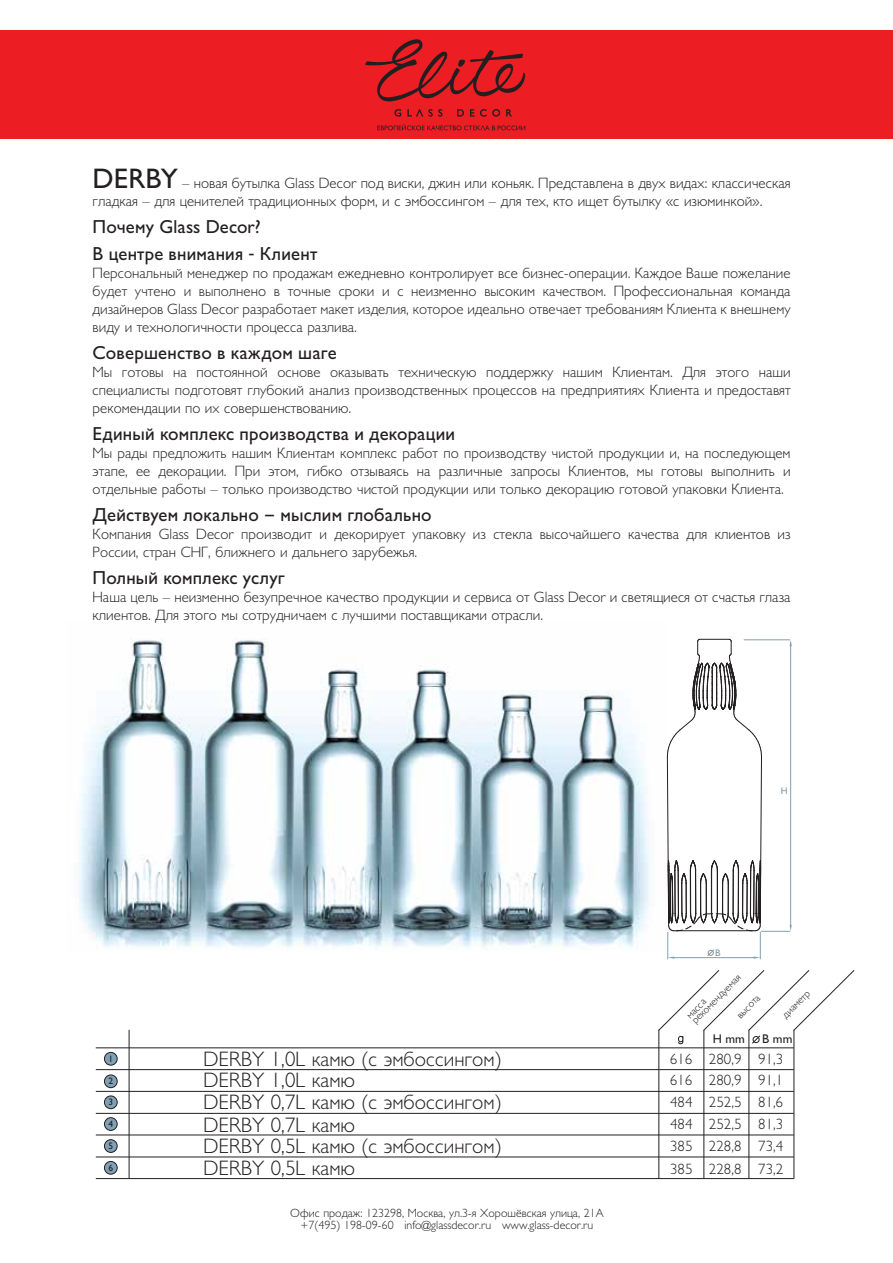
<style>
.page{position:relative;width:893px;height:1263px;background:#fff}
.page>*{position:absolute;margin:0;border:0;box-sizing:border-box;transform-origin:0 0}
.t1{font:300 21px "Gals";color:#231f20}
.t2{font:18px/27px "Gals";letter-spacing:.01em;color:#231f20}
.t3{font:300 15px/18px "Gals";color:#231f20}
.t4{font:300 12px/12px "Gals";color:#231f20;text-align:center}
.t5{font:12px "Gals";color:#231f20}
.t6{font:300 10.5px/7.5px "Gals";color:#231f20}
.t7{font:9.15px "Gals";color:#7d98ab}
.t8{font:9px "Gals";color:#231f20}
.s1{font-weight:400;font-size:27px}
</style>
<div class="page">
<img style="left:79px;top:638px;width:571px;height:311px">
<div style="left:0;top:31px;width:893px;height:108px;background:#ed1d24"></div>
<svg style="left:377px;top:124px;width:148px;height:6px"></svg>
<svg style="left:394px;top:109px;width:7px;height:8px"></svg>
<svg style="left:407px;top:109px;width:36px;height:8px"></svg>
<svg style="left:457px;top:109px;width:7px;height:8px"></svg>
<svg style="left:470px;top:109px;width:4px;height:8px"></svg>
<svg style="left:480px;top:109px;width:20px;height:8px"></svg>
<svg style="left:506px;top:109px;width:6px;height:8px"></svg>
<svg style="left:365px;top:39px;width:160px;height:62px"></svg>
<div style="left:104px;top:1052px;width:13px;height:13px;background:#80a0b5;border-radius:50%"></div>
<div style="left:104px;top:1052px;width:14px;height:13px;border:1px solid #231f20;border-radius:50%"></div>
<hr style="left:96px;top:1069px;width:698px;height:1px;background:#231f20">
<hr style="left:96px;top:1113px;width:698px;height:1px;background:#231f20">
<hr style="left:96px;top:1091px;width:698px;height:1px;background:#231f20">
<hr style="left:96px;top:1047px;width:698px;height:1px;background:#231f20">
<hr style="left:96px;top:1156px;width:698px;height:1px;background:#231f20">
<hr style="left:96px;top:1134px;width:698px;height:1px;background:#231f20">
<hr style="left:96px;top:1178px;width:698px;height:1px;background:#231f20">
<hr style="left:129px;top:1030px;width:1px;height:148px;background:#231f20">
<hr style="left:658px;top:1030px;width:1px;height:148px;background:#231f20">
<hr style="left:703px;top:1030px;width:1px;height:148px;background:#231f20">
<hr style="left:748px;top:1030px;width:1px;height:148px;background:#231f20">
<hr style="left:794px;top:1030px;width:1px;height:148px;background:#231f20">
<svg style="left:658px;top:970px;width:197px;height:74px"></svg>
<div style="left:104px;top:1075px;width:13px;height:13px;background:#80a0b5;border-radius:50%"></div>
<div style="left:104px;top:1074px;width:14px;height:14px;border:1px solid #231f20;border-radius:50%"></div>
<div style="left:104px;top:1096px;width:13px;height:13px;background:#80a0b5;border-radius:50%"></div>
<div style="left:104px;top:1095px;width:14px;height:14px;border:1px solid #231f20;border-radius:50%"></div>
<div style="left:104px;top:1118px;width:13px;height:12px;background:#80a0b5;border-radius:50%"></div>
<div style="left:104px;top:1117px;width:14px;height:14px;border:1px solid #231f20;border-radius:50%"></div>
<div style="left:104px;top:1140px;width:13px;height:12px;background:#80a0b5;border-radius:50%"></div>
<div style="left:104px;top:1139px;width:14px;height:14px;border:1px solid #231f20;border-radius:50%"></div>
<div style="left:104px;top:1161px;width:13px;height:13px;background:#80a0b5;border-radius:50%"></div>
<div style="left:104px;top:1161px;width:14px;height:13px;border:1px solid #231f20;border-radius:50%"></div>
<svg style="left:666px;top:638px;width:126px;height:321px"></svg>
<p class="t3" style="left:93px;top:174px;width:699px"><span class="s1">DERBY</span> – новая бутылка Glass Decor под виски, джин или коньяк. Представлена в двух видах: классическая гладкая – для ценителей традиционных форм, и с эмбоссингом – для тех, кто ищет бутылку «с изюминкой».</p>
<p class="t2" style="left:93px;top:213px;width:226px">Почему Glass Decor?<br>В центре внимания - Клиент</p>
<p class="t3" style="left:93px;top:264px;width:699px;text-align:justify">Персональный менеджер по продажам ежедневно контролирует все бизнес-операции. Каждое Ваше пожелание будет учтено и выполнено в точные сроки и с неизменно высоким качеством. Профессиональная команда дизайнеров Glass Decor разработает макет изделия, которое идеально отвечает требованиям Клиента к внешнему виду и технологичности процесса разлива.</p>
<p class="t2" style="left:93px;top:339px;width:246px">Совершенство в каждом шаге</p>
<p class="t3" style="left:93px;top:363px;width:699px;text-align:justify">Мы готовы на постоянной основе оказывать техническую поддержку нашим Клиентам. Для этого наши специалисты подготовят глубокий анализ производственных процессов на предприятиях Клиента и предоставят рекомендации по их совершенствованию.</p>
<p class="t2" style="left:93px;top:420px;width:364px">Единый комплекс производства и декорации</p>
<p class="t3" style="left:93px;top:444px;width:699px;text-align:justify">Мы рады предложить нашим Клиентам комплекс работ по производству чистой продукции и, на последующем этапе, ее декорации. При этом, гибко отзываясь на различные запросы Клиентов, мы готовы выполнить и отдельные работы – только производство чистой продукции или только декорацию готовой упаковки Клиента.</p>
<p class="t2" style="left:93px;top:501px;width:341px">Действуем локально – мыслим глобально</p>
<p class="t3" style="left:93px;top:525px;width:699px">Компания Glass Decor производит и декорирует упаковку из стекла высочайшего качества для клиентов из<br>России, стран СНГ, ближнего и дальнего зарубежья.</p>
<p class="t2" style="left:93px;top:564px;width:194px">Полный комплекс услуг</p>
<p class="t3" style="left:93px;top:588px;width:699px">Наша цель – неизменно безупречное качество продукции и сервиса от Glass Decor и светящиеся от счастья глаза клиентов. Для этого мы сотрудничаем с лучшими поставщиками отрасли.</p>
<p class="t7" style="left:781px;top:786px;width:8px">H</p>
<p class="t7" style="left:715px;top:947px;width:7px">B</p>
<p class="t6" style="left:685px;top:1014px;width:67px;rotate:-45deg">масса рекомендуемая</p>
<p class="t6" style="left:736px;top:1014px;width:30px;rotate:-45deg">высота</p>
<p class="t6" style="left:781px;top:1014px;width:36px;rotate:-45deg">диаметр</p>
<p class="t5" style="left:713px;top:1032px;width:34px">H mm</p>
<p class="t5" style="left:762px;top:1032px;width:32px">B mm</p>
<p class="t8" style="left:108px;top:1053px;width:6px">1</p>
<h1 class="t1" style="left:204px;top:1048px;width:300px">DERBY 1,0L камю (с эмбоссингом)</h1>
<p class="t3" style="left:670px;top:1050px;width:115px">616 280,9 91,3</p>
<p class="t8" style="left:108px;top:1076px;width:6px">2</p>
<p class="t8" style="left:108px;top:1097px;width:6px">3</p>
<h1 class="t1" style="left:204px;top:1092px;width:300px">DERBY 0,7L камю (с эмбоссингом)</h1>
<p class="t3" style="left:670px;top:1116px;width:73px">484 252,5</p>
<h1 class="t1" style="left:204px;top:1070px;width:153px">DERBY 1,0L камю</h1>
<p class="t3" style="left:670px;top:1069px;width:115px;line-height:22.4px">616 280,9 91,1<br>484 252,5</p>
<p class="t3" style="left:758px;top:1094px;width:27px">81,6</p>
<h1 class="t1" style="left:204px;top:1114px;width:153px">DERBY 0,7L камю</h1>
<p class="t8" style="left:108px;top:1118px;width:6px">4</p>
<p class="t3" style="left:758px;top:1115px;width:27px">81,3</p>
<p class="t8" style="left:108px;top:1140px;width:6px">5</p>
<p class="t8" style="left:108px;top:1162px;width:6px">6</p>
<h1 class="t1" style="left:204px;top:1136px;width:300px">DERBY 0,5L камю (с эмбоссингом)</h1>
<p class="t3" style="left:670px;top:1135px;width:115px;line-height:22.5px">385 228,8 73,4<br>385 228,8 73,2</p>
<h1 class="t1" style="left:204px;top:1158px;width:153px">DERBY 0,5L камю</h1>
<p class="t4" style="left:290px;top:1207px;width:315px">Офис продаж: 123298, Москва, ул.3-я Хорошёвская улица, 21А +7(495) 198-09-60 info@glassdecor.ru www.glass-decor.ru</p>
</div>
